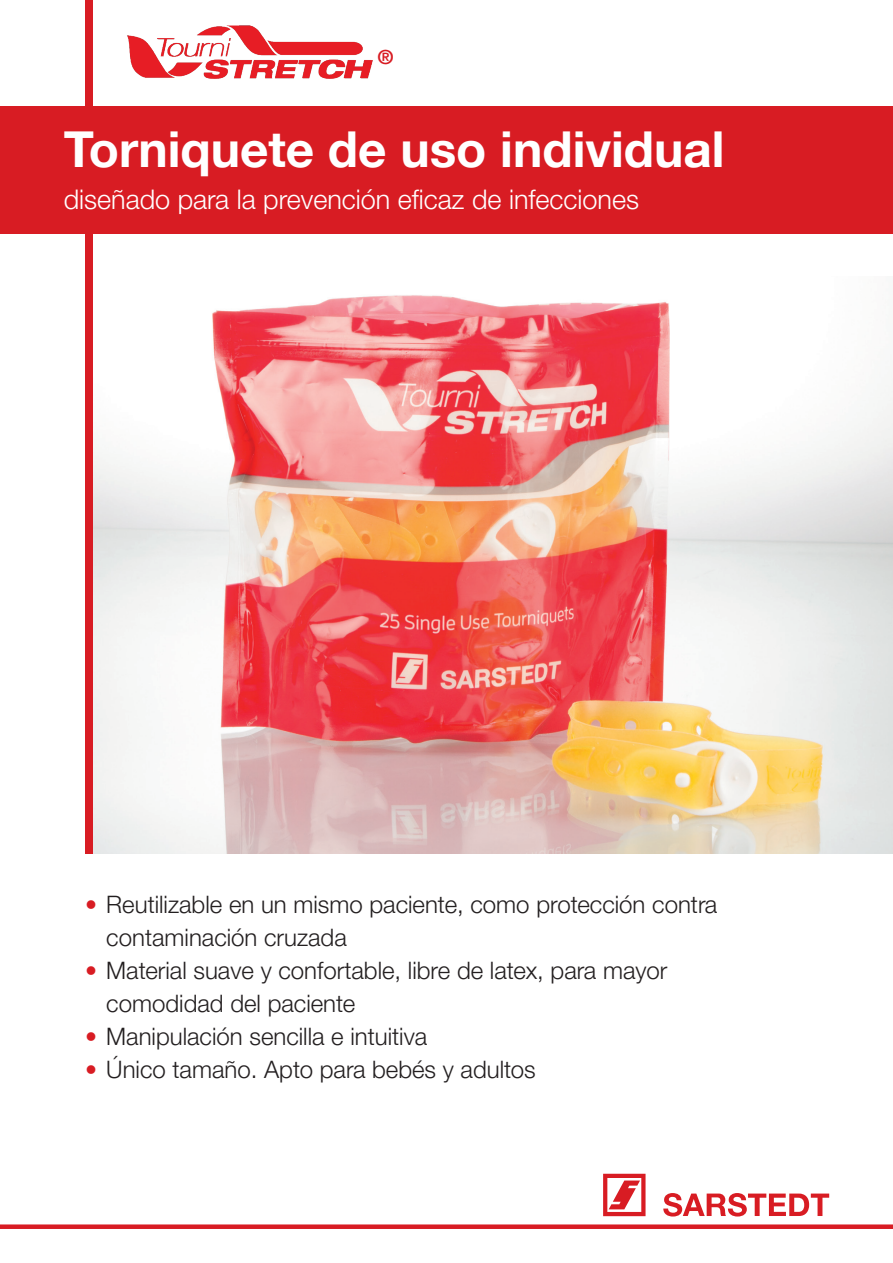
<style>
.page{position:relative;width:893px;height:1263px;background:#fff}
.page>*{position:absolute;margin:0;border:0;box-sizing:border-box;transform-origin:0 0}
.t1{font:700 49.5px "Helvetica Neue LTW1 G";color:#fff}
.t2{font:300 27px "Helvetica Neue LTW1 G";color:#fff}
.t3{font:300 24px/33px "Helvetica Neue LTW1 G";color:#231f20}
.t4{font:700 19.5px "Helvetica Neue LTW1 G";color:#d81c23}
.s1{color:#d81c23}
</style>
<div class="page">
<img style="left:127px;top:25px;width:246px;height:54px">
<div style="left:0;top:1224px;width:893px;height:5px;background:#d81c23"></div>
<img style="left:92px;top:276px;width:801px;height:577px">
<div style="left:85px;top:0;width:7px;height:853px;background:#d81c23"></div>
<div style="left:0;top:106px;width:893px;height:128px;background:#d81c23"></div>
<svg style="left:603px;top:1174px;width:42px;height:42px"></svg>
<svg style="left:663px;top:1193px;width:166px;height:23px"></svg>
<p class="t4" style="left:378px;top:45px;width:17px">®</p>
<h1 class="t1" style="left:64px;top:119px;width:662px">Torniquete de uso individual</h1>
<p class="t2" style="left:64px;top:183px;width:577px">diseñado para la prevención eficaz de infecciones</p>
<p class="t3" style="left:106px;top:888px;width:613px;text-indent:-21px"><span class="s1">•</span> Reutilizable en un mismo paciente, como protección contra contaminación cruzada</p>
<p class="t3" style="left:106px;top:954px;width:563px;text-indent:-21px"><span class="s1">•</span> Material suave y confortable, libre de latex, para mayor comodidad del paciente</p>
<p class="t3" style="left:85px;top:1020px;width:344px"><span class="s1">•</span> Manipulación sencilla e intuitiva</p>
<p class="t3" style="left:85px;top:1053px;width:452px"><span class="s1">•</span> Único tamaño. Apto para bebés y adultos</p>
</div>
